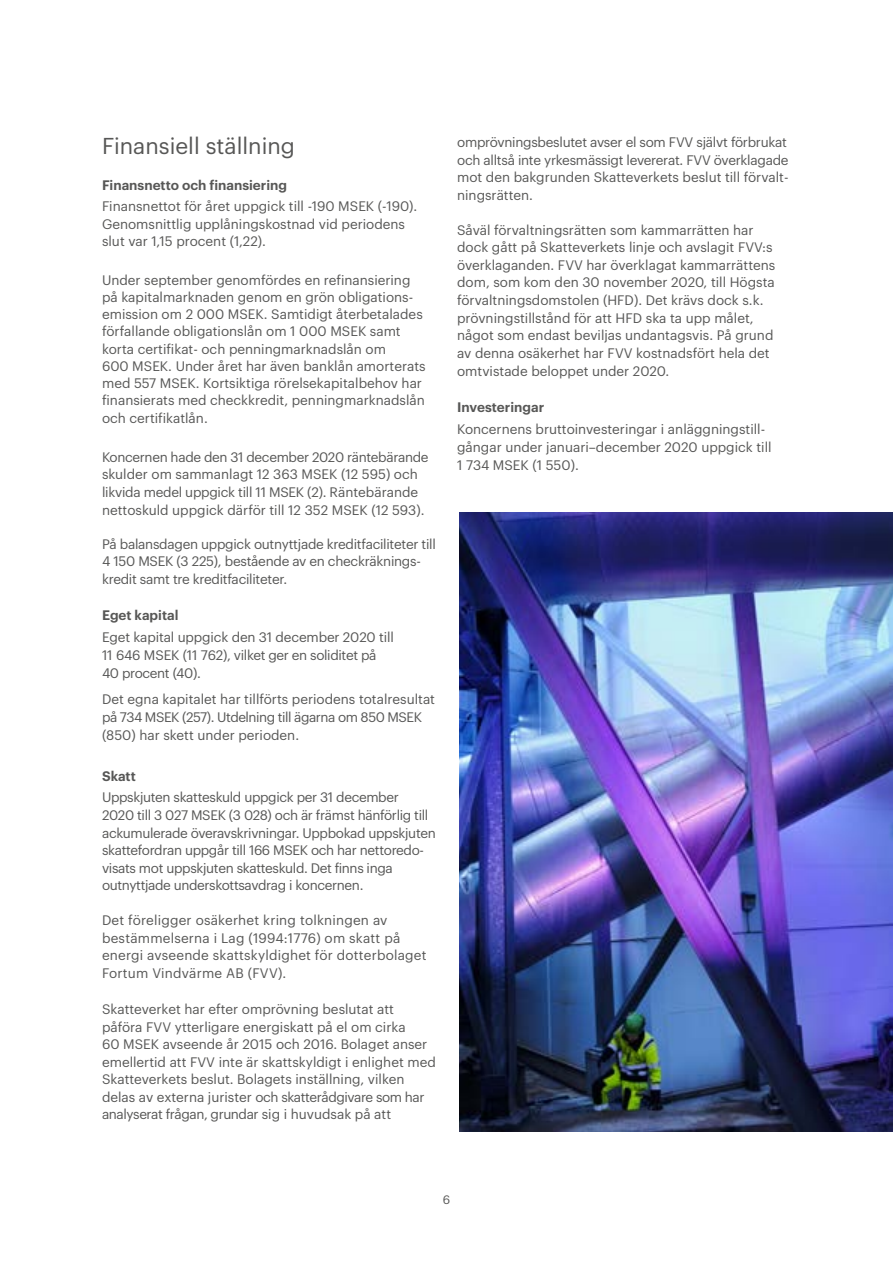
<style>
.page{position:relative;width:893px;height:1263px;background:#fff}
.page>*{position:absolute;margin:0;border:0;box-sizing:border-box;transform-origin:0 0}
.t1{font:22.5px "Graphik";color:#575756}
.t2{font:13.5px/17.5px "Graphik";color:#575756}
.t3{font:13.5px/17.5px "Graphik";letter-spacing:-.02em;color:#575756}
.t4{font:13.5px/17.5px "Graphik";letter-spacing:-.025em;color:#575756}
.t5{font:600 13.5px "Graphik";color:#575756}
.t6{font:12px "Graphik";color:#575756}
</style>
<div class="page">
<img style="left:459px;top:512px;width:434px;height:619px">
<h1 class="t1" style="left:102px;top:129px;width:194px">Finansiell ställning</h1>
<p class="t5" style="left:102px;top:175px;width:187px">Finansnetto och finansiering</p>
<p class="t2" style="left:102px;top:197px;width:317px">Finansnettot för året uppgick till -190 MSEK (-190).<br>Genomsnittlig upplåningskostnad vid periodens slut var 1,15 procent (1,22).</p>
<p class="t2" style="left:102px;top:270px;width:325px">Under september genomfördes en refinansiering på kapitalmarknaden genom en grön obligations&shy;emission om 2 000 MSEK. Samtidigt återbetalades förfallande obligationslån om 1 000 MSEK samt korta certifikat- och penningmarknadslån om<br>600 MSEK. Under året har även banklån amorterats med 557 MSEK. Kortsiktiga rörelsekapitalbehov har finansierats med checkkredit, penningmarknadslån och certifikatlån.</p>
<p class="t2" style="left:102px;top:447px;width:328px">Koncernen hade den 31 december 2020 räntebärande skulder om sammanlagt 12 363 MSEK (12 595) och likvida medel uppgick till 11 MSEK (2). Räntebärande nettoskuld uppgick därför till 12 352 MSEK (12 593).</p>
<p class="t3" style="left:102px;top:534px;width:335px">På balansdagen uppgick outnyttjade kreditfaciliteter till<br>4 150 MSEK (3 225), bestående av en checkräknings&shy;kredit samt tre kreditfaciliteter.</p>
<p class="t5" style="left:102px;top:604px;width:78px">Eget kapital</p>
<p class="t2" style="left:102px;top:627px;width:293px;line-height:18px">Eget kapital uppgick den 31 december 2020 till<br>11 646 MSEK (11 762), vilket ger en soliditet på<br>40 procent (40).</p>
<p class="t2" style="left:102px;top:689px;width:335px;line-height:18px">Det egna kapitalet har tillförts periodens totalresultat på 734 MSEK (257). Utdelning till ägarna om 850 MSEK (850) har skett under perioden.</p>
<p class="t5" style="left:102px;top:765px;width:35px">Skatt</p>
<p class="t4" style="left:102px;top:788px;width:335px">Uppskjuten skatteskuld uppgick per 31 december<br>2020 till 3 027 MSEK (3 028) och är främst hänförlig till ackumulerade överavskrivningar. Uppbokad uppskjuten skattefordran uppgår till 166 MSEK och har nettoredo&shy;visats mot uppskjuten skatteskuld. Det finns inga outnyttjade underskottsavdrag i koncernen.</p>
<p class="t2" style="left:102px;top:910px;width:326px">Det föreligger osäkerhet kring tolkningen av bestämmelserna i Lag (1994:1776) om skatt på energi avseende skattskyldighet för dotterbolaget Fortum Vindvärme AB (FVV).</p>
<p class="t2" style="left:102px;top:999px;width:335px">Skatteverket har efter omprövning beslutat att påföra FVV ytterligare energiskatt på el om cirka<br>60 MSEK avseende år 2015 och 2016. Bolaget anser emellertid att FVV inte är skattskyldigt i enlighet med Skatteverkets beslut. Bolagets inställning, vilken delas av externa jurister och skatterådgivare som har analyserat frågan, grundar sig i huvudsak på att</p>
<p class="t3" style="left:457px;top:132px;width:333px">omprövningsbeslutet avser el som FVV självt förbrukat och alltså inte yrkesmässigt levererat. FVV överklagade mot den bakgrunden Skatteverkets beslut till förvalt&shy;ningsrätten.</p>
<p class="t2" style="left:457px;top:220px;width:320px">Såväl förvaltningsrätten som kammarrätten har dock gått på Skatteverkets linje och avslagit FVV:s överklaganden. FVV har överklagat kammarrättens dom, som kom den 30 november 2020, till Högsta förvaltningsdomstolen (HFD). Det krävs dock s.k. prövningstillstånd för att HFD ska ta upp målet, något som endast beviljas undantagsvis. På grund av denna osäkerhet har FVV kostnadsfört hela det omtvistade beloppet under 2020.</p>
<p class="t5" style="left:457px;top:396px;width:89px">Investeringar</p>
<p class="t2" style="left:457px;top:419px;width:316px;line-height:18px">Koncernens bruttoinvesteringar i anläggningstill&shy;gångar under januari–december 2020 uppgick till<br>1 734 MSEK (1 550).</p>
<p class="t6" style="left:443px;top:1190px;width:9px">6</p>
</div>
